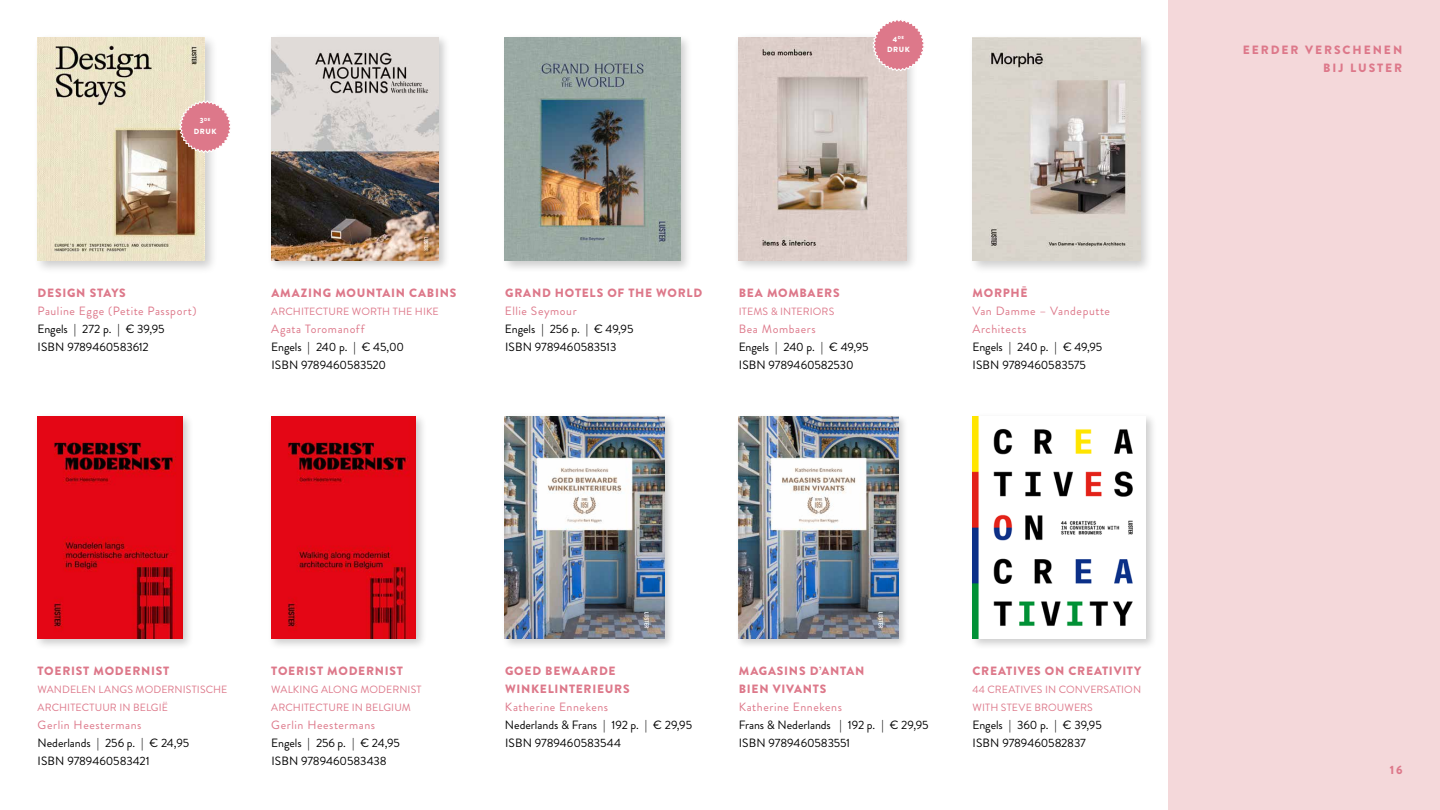
<style>
.page{position:relative;width:1440px;height:810px;background:#fff}
.page>*{position:absolute;margin:0;border:0;box-sizing:border-box;transform-origin:0 0}
.t1{font:12px/18px "Brandon Grotesque";letter-spacing:-.005em;color:#000}
.t2{font:900 12px/18px "Brandon Grotesque";letter-spacing:.065em;color:#dd788a}
.t3{font:12px/18px "Brandon Grotesque";letter-spacing:.045em;color:#dd788a}
.t4{font:900 12px/18px "Brandon Grotesque";letter-spacing:.165em;color:#dd788a;text-align:right}
.t5{font:10.5px/18px "Brandon Grotesque";letter-spacing:.015em;color:#dd788a}
.t6{font:900 7.5px "Brandon Grotesque";letter-spacing:.07em;color:#fff}
.t7{font:900 4.35px "Brandon Grotesque";color:#fff}
.s1{font-size:7.5px}
</style>
<div class="page">
<div style="left:1169px;top:0;width:271px;height:810px;background:#f4d8da"></div>
<div style="left:969px;top:413px;width:188px;height:238px;background:#000;opacity:.2"></div>
<img style="left:972px;top:416px;width:174px;height:223px">
<div style="left:33px;top:33px;width:185px;height:241px;background:#000;opacity:.2"></div>
<img style="left:38px;top:38px;width:167px;height:223px">
<div style="left:268px;top:34px;width:182px;height:238px;background:#000;opacity:.2"></div>
<img style="left:271px;top:38px;width:168px;height:223px">
<div style="left:501px;top:33px;width:192px;height:240px;background:#000;opacity:.2"></div>
<img style="left:505px;top:38px;width:175px;height:223px">
<div style="left:733px;top:32px;width:185px;height:241px;background:#000;opacity:.2"></div>
<img style="left:739px;top:38px;width:167px;height:223px">
<div style="left:968px;top:33px;width:186px;height:241px;background:#000;opacity:.2"></div>
<img style="left:973px;top:38px;width:167px;height:223px">
<svg style="left:872px;top:20px;width:52px;height:52px"></svg>
<div style="left:34px;top:413px;width:160px;height:237px;background:#000;opacity:.2"></div>
<img style="left:38px;top:416px;width:144px;height:223px">
<div style="left:268px;top:413px;width:159px;height:237px;background:#000;opacity:.2"></div>
<img style="left:271px;top:416px;width:145px;height:223px">
<div style="left:501px;top:413px;width:175px;height:237px;background:#000;opacity:.2"></div>
<img style="left:505px;top:416px;width:159px;height:223px">
<div style="left:735px;top:413px;width:174px;height:236px;background:#000;opacity:.2"></div>
<img style="left:739px;top:416px;width:159px;height:223px">
<svg style="left:179px;top:100px;width:52px;height:54px"></svg>
<p class="t7" style="left:200px;top:116px;width:12px"><span class="s1">3</span>DE</p>
<p class="t6" style="left:194px;top:126px;width:24px">DRUK</p>
<p class="t7" style="left:893px;top:35px;width:12px"><span class="s1">4</span>DE</p>
<p class="t6" style="left:887px;top:44px;width:24px">DRUK</p>
<p class="t2" style="left:38px;top:284px;width:90px">DESIGN STAYS</p>
<p class="t3" style="left:37px;top:302px;width:161px">Pauline Egge (Petite Passport)</p>
<p class="t1" style="left:37px;top:320px;width:129px">Engels | 272 p. | € 39,95<br>ISBN 9789460583612</p>
<p class="t2" style="left:271px;top:284px;width:186px">AMAZING MOUNTAIN CABINS</p>
<p class="t5" style="left:271px;top:303px;width:169px">ARCHITECTURE WORTH THE HIKE</p>
<p class="t3" style="left:271px;top:320px;width:95px">Agata Toromanoff</p>
<p class="t1" style="left:271px;top:338px;width:134px">Engels | 240 p. | € 45,00<br>ISBN 9789460583520</p>
<p class="t2" style="left:505px;top:284px;width:199px">GRAND HOTELS OF THE WORLD</p>
<p class="t3" style="left:505px;top:302px;width:73px">Ellie Seymour</p>
<p class="t1" style="left:505px;top:320px;width:130px">Engels | 256 p. | € 49,95<br>ISBN 9789460583513</p>
<p class="t2" style="left:739px;top:284px;width:102px">BEA MOMBAERS</p>
<p class="t5" style="left:739px;top:303px;width:97px">ITEMS &amp; INTERIORS</p>
<p class="t3" style="left:739px;top:320px;width:79px">Bea Mombaers</p>
<p class="t1" style="left:739px;top:338px;width:131px">Engels | 240 p. | € 49,95<br>ISBN 9789460582530</p>
<p class="t2" style="left:973px;top:284px;width:56px">MORPHĒ</p>
<p class="t3" style="left:972px;top:302px;width:139px">Van Damme – Vandeputte<br>Architects</p>
<p class="t1" style="left:972px;top:338px;width:131px">Engels | 240 p. | € 49,95<br>ISBN 9789460583575</p>
<p class="t4" style="left:1243px;top:41px;width:161px">EERDER VERSCHENEN<br>BIJ LUSTER</p>
<p class="t2" style="left:38px;top:662px;width:133px">TOERIST MODERNIST</p>
<p class="t5" style="left:38px;top:681px;width:191px">WANDELEN LANGS MODERNISTISCHE<br>ARCHITECTUUR IN BELGIË</p>
<p class="t3" style="left:38px;top:716px;width:105px">Gerlin Heestermans</p>
<p class="t1" style="left:38px;top:734px;width:153px">Nederlands | 256 p. | € 24,95<br>ISBN 9789460583421</p>
<p class="t2" style="left:271px;top:662px;width:133px">TOERIST MODERNIST</p>
<p class="t5" style="left:271px;top:681px;width:152px">WALKING ALONG MODERNIST<br>ARCHITECTURE IN BELGIUM</p>
<p class="t3" style="left:271px;top:716px;width:105px">Gerlin Heestermans</p>
<p class="t1" style="left:271px;top:734px;width:130px">Engels | 256 p. | € 24,95<br>ISBN 9789460583438</p>
<p class="t2" style="left:505px;top:662px;width:126px">GOED BEWAARDE<br>WINKELINTERIEURS</p>
<p class="t3" style="left:505px;top:698px;width:105px">Katherine Ennekens</p>
<p class="t1" style="left:505px;top:716px;width:189px">Nederlands &amp; Frans | 192 p. | € 29,95<br>ISBN 9789460583544</p>
<p class="t2" style="left:739px;top:662px;width:127px">MAGASINS D’ANTAN<br>BIEN VIVANTS</p>
<p class="t3" style="left:739px;top:698px;width:105px">Katherine Ennekens</p>
<p class="t1" style="left:739px;top:716px;width:191px">Frans &amp; Nederlands | 192 p. | € 29,95<br>ISBN 9789460583551</p>
<p class="t2" style="left:973px;top:662px;width:170px">CREATIVES ON CREATIVITY</p>
<p class="t5" style="left:973px;top:681px;width:170px">44 CREATIVES IN CONVERSATION<br>WITH STEVE BROUWERS</p>
<p class="t1" style="left:973px;top:716px;width:131px">Engels | 360 p. | € 39,95<br>ISBN 9789460582837</p>
<p class="t2" style="left:1390px;top:761px;width:14px">16</p>
</div>
